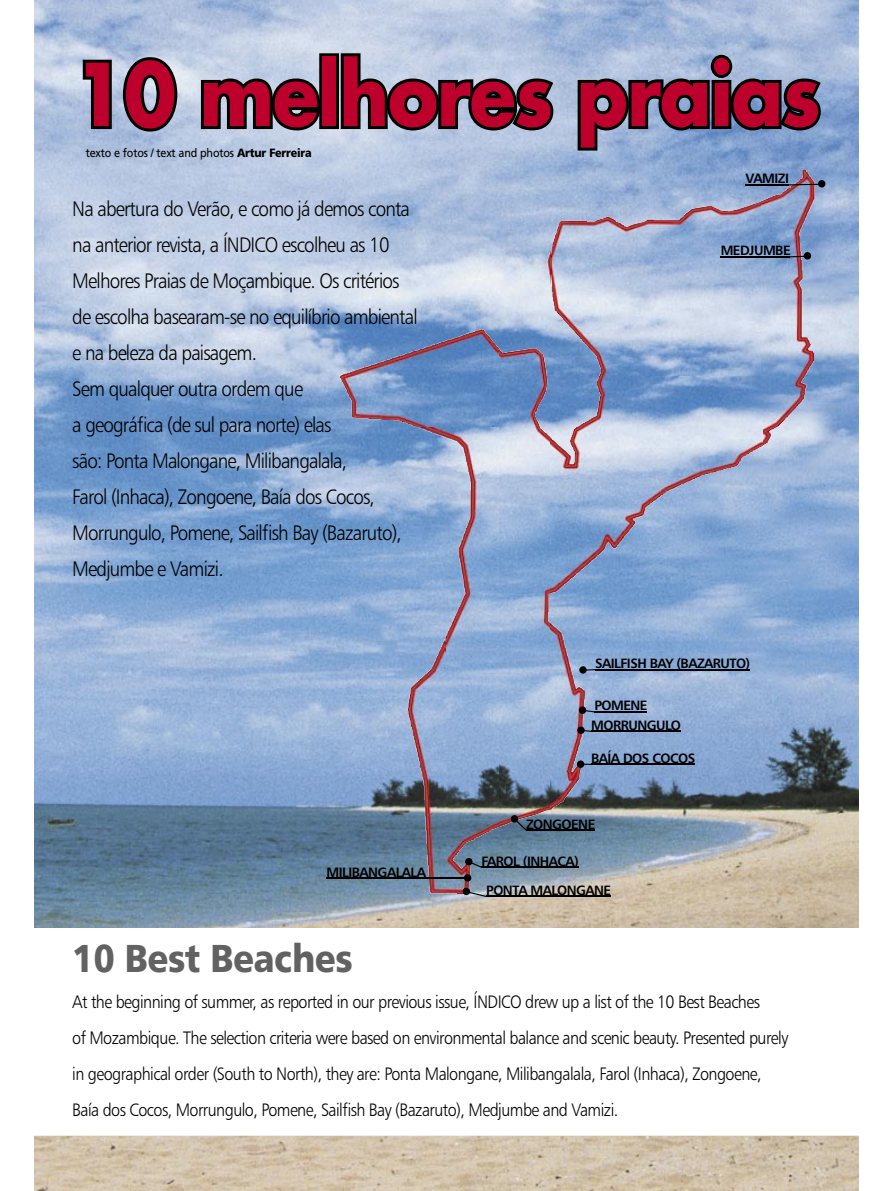
<style>
.page{position:relative;width:893px;height:1191px;background:#fff}
.page>*{position:absolute;margin:0;border:0;box-sizing:border-box;transform-origin:0 0}
.t1{font:700 84px "Futura";letter-spacing:-.015em;color:#bd002b;scale:.9 1}
.t2{font:39px "Humanist 777 BT Black B";letter-spacing:-.015em;color:#626262;scale:.9 1}
.t3{font:21px/36px "Humanist 777 BT Light B";letter-spacing:-.045em;color:#000;scale:.9 1}
.t4{font:18px/36px "Humanist 777 BT Light B";letter-spacing:-.035em;color:#000;scale:.9 1}
.t5{font:13.5px "Humanist 777 BT Bold B";letter-spacing:-.04em;color:#000}
.t6{font:12px "Frutiger";letter-spacing:-.015em;color:#000;scale:.9 1}
.s1{font-weight:900}
</style>
<div class="page">
<img style="left:34px;top:1135px;width:825px;height:56px">
<img style="left:34px;top:0;width:825px;height:928px">
<img style="left:698px;top:169px;width:108px;height:295px">
<svg style="left:80px;top:54px;width:100px;height:81px;background:#7d8796"></svg>
<svg style="left:198px;top:75px;width:126px;height:58px;background:#656b75"></svg>
<div style="left:319px;top:53px;width:20px;height:76px;border:6px solid #000"></div>
<svg style="left:338px;top:50px;width:219px;height:83px;background:#7b8493"></svg>
<svg style="left:575px;top:52px;width:250px;height:102px;background:#6c7d97"></svg>
<hr style="left:486px;top:896px;width:125px;height:1px;background:#000">
<svg style="left:467px;top:891px;width:20px;height:6px"></svg>
<hr style="left:326px;top:877px;width:100px;height:1px;background:#000">
<hr style="left:420px;top:877px;width:47px;height:1px;background:#000">
<hr style="left:481px;top:866px;width:97px;height:1px;background:#000">
<svg style="left:469px;top:861px;width:13px;height:7px"></svg>
<div style="left:465px;top:858px;width:7px;height:7px;background:#000;border-radius:50%"></div>
<div style="left:463px;top:887px;width:7px;height:8px;background:#000;border-radius:50%"></div>
<div style="left:464px;top:874px;width:7px;height:7px;background:#000;border-radius:50%"></div>
<hr style="left:526px;top:829px;width:69px;height:1px;background:#000">
<hr style="left:591px;top:764px;width:104px;height:1px;background:#000">
<hr style="left:591px;top:731px;width:90px;height:1px;background:#000">
<hr style="left:594px;top:711px;width:53px;height:1px;background:#000">
<hr style="left:595px;top:669px;width:155px;height:1px;background:#000">
<hr style="left:721px;top:256px;width:69px;height:1px;background:#000">
<hr style="left:745px;top:184px;width:43px;height:1px;background:#000">
<svg style="left:514px;top:818px;width:13px;height:12px"></svg>
<svg style="left:788px;top:184px;width:30px;height:1px"></svg>
<div style="left:818px;top:180px;width:7px;height:7px;background:#000;border-radius:50%"></div>
<svg style="left:790px;top:256px;width:14px;height:1px"></svg>
<svg style="left:587px;top:669px;width:8px;height:2px"></svg>
<svg style="left:586px;top:709px;width:8px;height:3px"></svg>
<svg style="left:585px;top:730px;width:7px;height:2px"></svg>
<svg style="left:584px;top:763px;width:7px;height:2px"></svg>
<div style="left:577px;top:760px;width:7px;height:8px;background:#000;border-radius:50%"></div>
<div style="left:577px;top:726px;width:8px;height:8px;background:#000;border-radius:50%"></div>
<div style="left:579px;top:706px;width:7px;height:8px;background:#000;border-radius:50%"></div>
<div style="left:579px;top:666px;width:8px;height:7px;background:#000;border-radius:50%"></div>
<div style="left:804px;top:252px;width:7px;height:7px;background:#000;border-radius:50%"></div>
<div style="left:511px;top:815px;width:7px;height:7px;background:#000;border-radius:50%"></div>
<h1 class="t1" style="left:74px;top:36px;width:832px">10 melhores praias</h1>
<p class="t6" style="left:86px;top:145px;width:253px">texto e fotos / text and photos <span class="s1">Artur Ferreira</span></p>
<p class="t3" style="left:72px;top:190px;width:385px">Na abertura do Verão, e como já demos conta na anterior revista, a ÍNDICO escolheu as 10<br>Melhores Praias de Moçambique. Os critérios de escolha basearam-se no equilíbrio ambiental e na beleza da paisagem.<br>Sem qualquer outra ordem que<br>a geográfica (de sul para norte) elas<br>são: Ponta Malongane, Milibangalala,<br>Farol (Inhaca), Zongoene, Baía dos Cocos, Morrungulo, Pomene, Sailfish Bay (Bazaruto), Medjumbe e Vamizi.</p>
<p class="t5" style="left:326px;top:863px;width:101px">MILIBANGALALA</p>
<p class="t5" style="left:745px;top:170px;width:45px">VAMIZI</p>
<p class="t5" style="left:721px;top:242px;width:72px">MEDJUMBE</p>
<p class="t5" style="left:595px;top:655px;width:157px">SAILFISH BAY (BAZARUTO)</p>
<p class="t5" style="left:594px;top:697px;width:55px">POMENE</p>
<p class="t5" style="left:591px;top:716px;width:91px">MORRUNGULO</p>
<p class="t5" style="left:591px;top:749px;width:106px">BAÍA DOS COCOS</p>
<p class="t5" style="left:526px;top:815px;width:71px">ZONGOENE</p>
<p class="t5" style="left:481px;top:852px;width:99px">FAROL (INHACA)</p>
<p class="t5" style="left:486px;top:881px;width:127px">PONTA MALONGANE</p>
<h2 class="t2" style="left:72px;top:933px;width:313px">10 Best Beaches</h2>
<p class="t4" style="left:72px;top:983px;width:797px">At the beginning of summer, as reported in our previous issue, ÍNDICO drew up a list of the 10 Best Beaches<br>of Mozambique. The selection criteria were based on environmental balance and scenic beauty. Presented purely in geographical order (South to North), they are: Ponta Malongane, Milibangalala, Farol (Inhaca), Zongoene, Baía dos Cocos, Morrungulo, Pomene, Sailfish Bay (Bazaruto), Medjumbe and Vamizi.</p>
</div>
